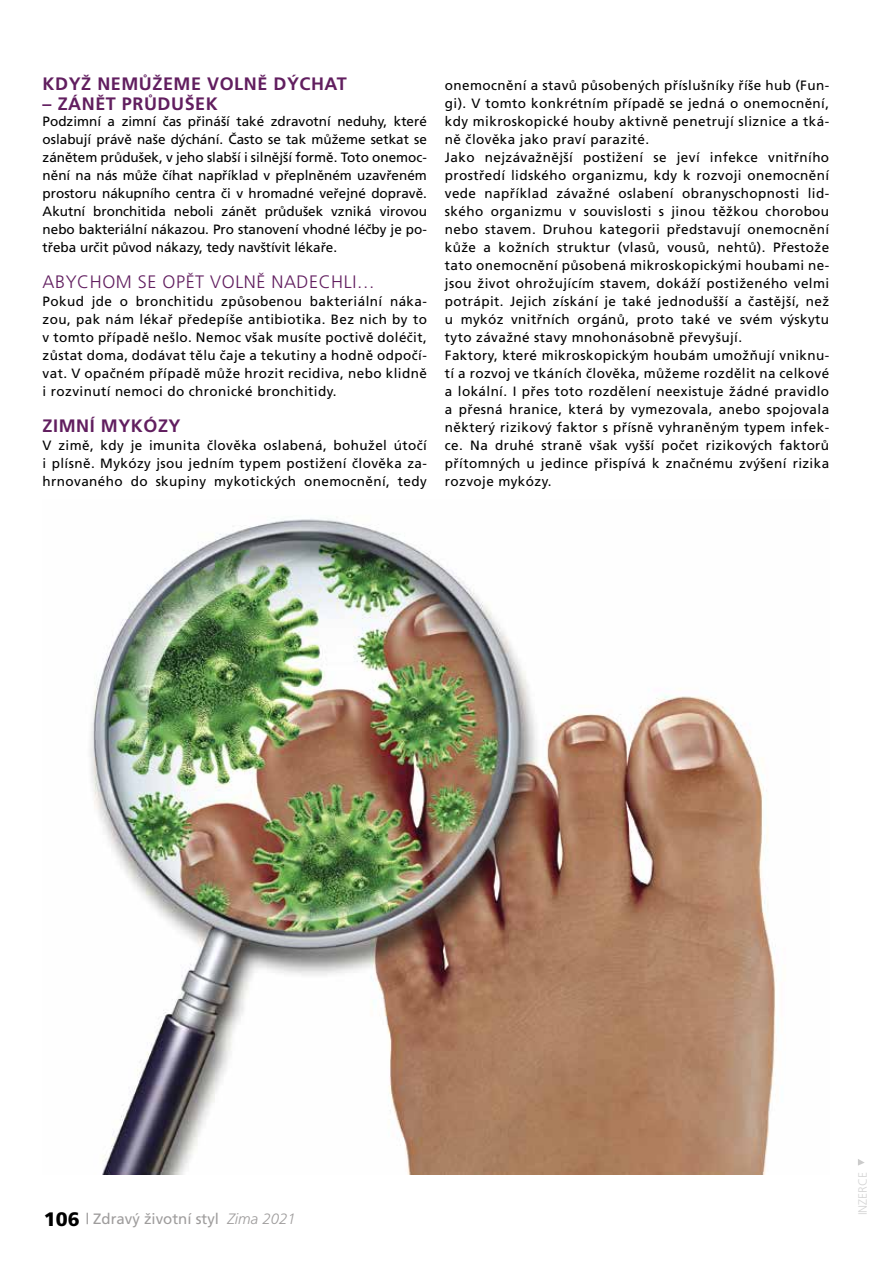
<style>
.page{position:relative;width:893px;height:1263px;background:#fff}
.page>*{position:absolute;margin:0;border:0;box-sizing:border-box;transform-origin:0 0}
.t1{font:700 18px "Frutiger OT";letter-spacing:.03em;color:#611e5f}
.t2{font:300 18px "Frutiger OT";letter-spacing:.03em;color:#611e5f}
.t3{font:15px "Frutiger CE";color:#9f9d9d}
.t4{font:13.5px/18px "Frutiger OT";letter-spacing:.03em;color:#000;text-align:justify}
.t5{font:300 12px "Frutiger CE";color:#d4d4d4}
.s1{font-weight:900;font-size:19.5px;color:#000}
.s2{font-weight:300;font-style:italic}
</style>
<div class="page">
<svg style="left:858px;top:1159px;width:7px;height:6px"></svg>
<img style="left:90px;top:519px;width:686px;height:656px">
<h1 class="t1" style="left:43px;top:73px;width:306px">KDYŽ NEMŮŽEME VOLNĚ DÝCHAT</h1>
<h1 class="t1" style="left:43px;top:93px;width:177px">– ZÁNĚT PRŮDUŠEK</h1>
<p class="t4" style="left:43px;top:113px;width:386px">Podzimní a zimní čas přináší také zdravotní neduhy, které oslabují právě naše dýchání. Často se tak můžeme setkat se zánětem průdušek, v jeho slabší i silnější formě. Toto onemoc&shy;nění na nás může číhat například v přeplněném uzavřeném prostoru nákupního centra či v hromadné veřejné dopravě.<br>Akutní bronchitida neboli zánět průdušek vzniká virovou nebo bakteriální nákazou. Pro stanovení vhodné léčby je po&shy;třeba určit původ nákazy, tedy navštívit lékaře.</p>
<h1 class="t2" style="left:43px;top:271px;width:334px">ABYCHOM SE OPĚT VOLNĚ NADECHLI…</h1>
<p class="t4" style="left:43px;top:293px;width:386px">Pokud jde o bronchitidu způsobenou bakteriální náka&shy;zou, pak nám lékař předepíše antibiotika. Bez nich by to v tomto případě nešlo. Nemoc však musíte poctivě doléčit, zůstat doma, dodávat tělu čaje a tekutiny a hodně odpočí&shy;vat. V opačném případě může hrozit recidiva, nebo klidně i rozvinutí nemoci do chronické bronchitidy.</p>
<h1 class="t1" style="left:43px;top:415px;width:139px">ZIMNÍ MYKÓZY</h1>
<p class="t4" style="left:43px;top:437px;width:386px">V zimě, kdy je imunita člověka oslabená, bohužel útočí i plísně. Mykózy jsou jedním typem postižení člověka za&shy;hrnovaného do skupiny mykotických onemocnění, tedy</p>
<p class="t4" style="left:445px;top:77px;width:386px;text-align:left">onemocnění a stavů působených příslušníky říše hub (Fun&shy;gi). V tomto konkrétním případě se jedná o onemocnění, kdy mikroskopické houby aktivně penetrují sliznice a tká&shy;ně člověka jako praví parazité.<br>Jako nejzávažnější postižení se jeví infekce vnitřního prostředí lidského organizmu, kdy k rozvoji onemocnění vede například závažné oslabení obranyschopnosti lid&shy;ského organizmu v souvislosti s jinou těžkou chorobou nebo stavem. Druhou kategorii představují onemocnění kůže a kožních struktur (vlasů, vousů, nehtů). Přestože tato onemocnění působená mikroskopickými houbami ne&shy;jsou život ohrožujícím stavem, dokáží postiženého velmi potrápit. Jejich získání je také jednodušší a častější, než u mykóz vnitřních orgánů, proto také ve svém výskytu tyto závažné stavy mnohonásobně převyšují.<br>Faktory, které mikroskopickým houbám umožňují vniknu&shy;tí a rozvoj ve tkáních člověka, můžeme rozdělit na celkové a lokální. I přes toto rozdělení neexistuje žádné pravidlo a přesná hranice, která by vymezovala, anebo spojovala některý rizikový faktor s přísně vyhraněným typem infek&shy;ce. Na druhé straně však vyšší počet rizikových faktorů přítomných u jedince přispívá k značnému zvýšení rizika rozvoje mykózy.</p>
<p class="t3" style="left:44px;top:1210px;width:253px"><span class="s1">106</span> | Zdravý životní styl <span class="s2">Zima 2021</span></p>
<p class="t5" style="left:856px;top:1215px;width:45px;rotate:-90deg">INZERCE</p>
</div>
